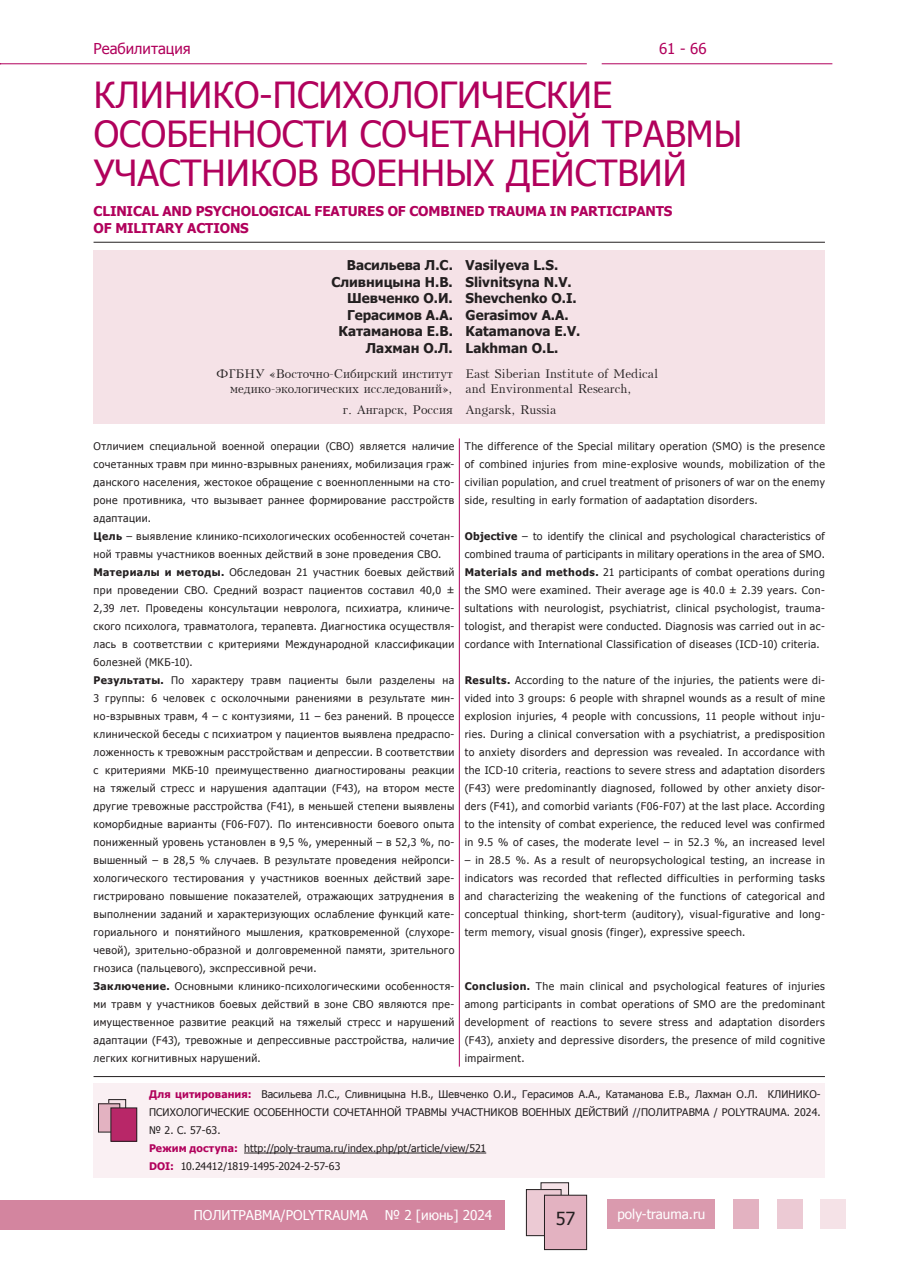
<style>
.page{position:relative;width:910px;height:1280px;background:#fff}
.page>*{position:absolute;margin:0;border:0;box-sizing:border-box;transform-origin:0 0}
.t1{font:36px/39px "Tahoma";color:#b1015c}
.t2{font:18px "Tahoma";color:#231f20}
.t3{font:15px "Tahoma";color:#b1015c}
.t4{font:700 13.5px/16.5px "Tahoma";color:#231f20;text-align:right}
.t5{font:700 13.5px/16.5px "Tahoma";letter-spacing:-.01em;color:#b1015c}
.t6{font:13.5px "Tahoma";color:#fff}
.t7{font:12px/15px "Kudrashov Plain";color:#231f20;text-align:right}
.t8{font:10.5px/18px "Tahoma";letter-spacing:.035em;color:#231f20;text-align:justify}
.t9{font:10.5px/18px "Tahoma";letter-spacing:.01em;color:#231f20}
.s1{font-weight:700}
.s2{font-weight:700;color:#b1015c}
</style>
<div class="page">
<div style="left:607px;top:1198px;width:107px;height:30px;background:#da9aae"></div>
<div style="left:733px;top:1198px;width:26px;height:30px;background:#e3b2c1"></div>
<div style="left:777px;top:1198px;width:26px;height:30px;background:#eccad4"></div>
<div style="left:821px;top:1198px;width:25px;height:30px;background:#f5e2e7"></div>
<div style="left:0;top:1200px;width:505px;height:29px;background:#d3859f"></div>
<div style="left:541px;top:1183px;width:28px;height:36px;background:#f5e2e7"></div>
<div style="left:541px;top:1182px;width:28px;height:37px;border:1px solid #231f20"></div>
<div style="left:526px;top:1189px;width:35px;height:47px;background:#eccad4"></div>
<div style="left:526px;top:1189px;width:35px;height:47px;border:1px solid #231f20"></div>
<div style="left:544px;top:1195px;width:43px;height:54px;background:#e3b2c1"></div>
<div style="left:544px;top:1195px;width:43px;height:55px;border:1px solid #231f20"></div>
<hr style="left:0;top:63px;width:587px;height:1px;background:#b1015c">
<hr style="left:602px;top:63px;width:230px;height:1px;background:#b1015c">
<div style="left:94px;top:1083px;width:731px;height:95px;background:#faf0f3"></div>
<hr style="left:244px;top:1153px;width:242px;height:1px;background:#231f20">
<div style="left:94px;top:250px;width:731px;height:174px;background:#f5e2e7"></div>
<hr style="left:94px;top:242px;width:731px;height:1px;background:#231f20">
<hr style="left:459px;top:438px;width:1px;height:628px;background:#b1015c">
<hr style="left:94px;top:1076px;width:731px;height:1px;background:#231f20">
<svg style="left:111px;top:1101px;width:13px;height:7px"></svg>
<div style="left:109px;top:1099px;width:17px;height:23px;border:1px solid #231f20"></div>
<div style="left:98px;top:1104px;width:22px;height:28px;background:#e3b2c1"></div>
<div style="left:98px;top:1104px;width:22px;height:28px;border:1px solid #231f20"></div>
<div style="left:111px;top:1108px;width:26px;height:33px;background:#b82768"></div>
<div style="left:111px;top:1108px;width:26px;height:33px;border:1px solid #231f20"></div>
<h3 class="t3" style="left:94px;top:38px;width:99px">Реабилитация</h3>
<h3 class="t3" style="left:659px;top:38px;width:49px">61 - 66</h3>
<h1 class="t1" style="left:94px;top:74px;width:650px">КЛИНИКО-ПСИХОЛОГИЧЕСКИЕ<br>ОСОБЕННОСТИ СОЧЕТАННОЙ ТРАВМЫ<br>УЧАСТНИКОВ ВОЕННЫХ ДЕЙСТВИЙ</h1>
<p class="t5" style="left:94px;top:202px;width:580px">CLINICAL AND PSYCHOLOGICAL FEATURES OF COMBINED TRAUMA IN PARTICIPANTS<br>OF MILITARY ACTIONS</p>
<p class="t4" style="left:331px;top:256px;width:123px">Васильева Л.С.<br>Сливницына Н.В.<br>Шевченко О.И.<br>Герасимов А.А.<br>Катаманова Е.В.<br>Лахман О.Л.</p>
<p class="t7" style="left:216px;top:366px;width:238px">ФГБНУ «Восточно-Сибирский институт медико-экологических исследований»,</p>
<p class="t7" style="left:343px;top:402px;width:111px">г. Ангарск, Россия</p>
<p class="t4" style="left:466px;top:256px;width:116px;text-align:left">Vasilyeva L.S.<br>Slivnitsyna N.V.<br>Shevchenko O.I.<br>Gerasimov A.A.<br>Katamanova E.V.<br>Lakhman O.L.</p>
<p class="t7" style="left:466px;top:366px;width:194px;text-align:left">East Siberian Institute of Medical and Environmental Research,</p>
<p class="t7" style="left:466px;top:402px;width:92px">Angarsk, Russia</p>
<p class="t8" style="left:94px;top:437px;width:362px;text-align:left">Отличием специальной военной операции (СВО) является наличие сочетанных травм при минно-взрывных ранениях, мобилизация граж&shy;данского населения, жестокое обращение с военнопленными на сто&shy;роне противника, что вызывает раннее формирование расстройств адаптации.<br><span class="s1">Цель</span> – выявление клинико-психологических особенностей сочетан&shy;ной травмы участников военных действий в зоне проведения СВО.<br><span class="s1">Материалы и методы.</span> Обследован 21 участник боевых действий при проведении СВО. Средний возраст пациентов составил 40,0 ± 2,39 лет. Проведены консультации невролога, психиатра, клиниче&shy;ского психолога, травматолога, терапевта. Диагностика осуществля&shy;лась в соответствии с критериями Международной классификации болезней (МКБ-10).<br><span class="s1">Результаты.</span> По характеру травм пациенты были разделены на 3 группы: 6 человек с осколочными ранениями в результате мин&shy;но-взрывных травм, 4 – с контузиями, 11 – без ранений. В процессе клинической беседы с психиатром у пациентов выявлена предраспо&shy;ложенность к тревожным расстройствам и депрессии. В соответствии с критериями МКБ-10 преимущественно диагностированы реакции на тяжелый стресс и нарушения адаптации (F43), на втором месте другие тревожные расстройства (F41), в меньшей степени выявлены коморбидные варианты (F06-F07). По интенсивности боевого опыта пониженный уровень установлен в 9,5 %, умеренный – в 52,3 %, по&shy;вышенный – в 28,5 % случаев. В результате проведения нейропси&shy;хологического тестирования у участников военных действий заре&shy;гистрировано повышение показателей, отражающих затруднения в выполнении заданий и характеризующих ослабление функций кате&shy;гориального и понятийного мышления, кратковременной (слухоре&shy;чевой), зрительно-образной и долговременной памяти, зрительного гнозиса (пальцевого), экспрессивной речи.<br><span class="s1">Заключение.</span> Основными клинико-психологическими особенностя&shy;ми травм у участников боевых действий в зоне СВО являются пре&shy;имущественное развитие реакций на тяжелый стресс и нарушений адаптации (F43), тревожные и депрессивные расстройства, наличие легких когнитивных нарушений.</p>
<p class="t8" style="left:465px;top:437px;width:362px">The difference of the Special military operation (SMO) is the presence of combined injuries from mine-explosive wounds, mobilization of the civilian population, and cruel treatment of prisoners of war on the enemy side, resulting in early formation of aadaptation disorders.</p>
<p class="t8" style="left:465px;top:527px;width:362px"><span class="s1">Objective</span> – to identify the clinical and psychological characteristics of combined trauma of participants in military operations in the area of SMO.<br><span class="s1">Materials and methods.</span> 21 participants of combat operations during the SMO were examined. Their average age is 40.0 ± 2.39 years. Con&shy;sultations with neurologist, psychiatrist, clinical psychologist, trauma&shy;tologist, and therapist were conducted. Diagnosis was carried out in ac&shy;cordance with International Classification of diseases (ICD-10) criteria.</p>
<p class="t8" style="left:465px;top:671px;width:362px"><span class="s1">Results.</span> According to the nature of the injuries, the patients were di&shy;vided into 3 groups: 6 people with shrapnel wounds as a result of mine explosion injuries, 4 people with concussions, 11 people without inju&shy;ries. During a clinical conversation with a psychiatrist, a predisposition to anxiety disorders and depression was revealed. In accordance with the ICD-10 criteria, reactions to severe stress and adaptation disorders (F43) were predominantly diagnosed, followed by other anxiety disor&shy;ders (F41), and comorbid variants (F06-F07) at the last place. According to the intensity of combat experience, the reduced level was confirmed in 9.5 % of cases, the moderate level – in 52.3 %, an increased level</p>
<p class="t8" style="left:465px;top:851px;width:362px">– in 28.5 %. As a result of neuropsychological testing, an increase in indicators was recorded that reflected difficulties in performing tasks and characterizing the weakening of the functions of categorical and conceptual thinking, short-term (auditory), visual-figurative and long&shy;term memory, visual gnosis (finger), expressive speech.</p>
<p class="t8" style="left:465px;top:977px;width:362px"><span class="s1">Conclusion.</span> The main clinical and psychological features of injuries among participants in combat operations of SMO are the predominant development of reactions to severe stress and adaptation disorders (F43), anxiety and depressive disorders, the presence of mild cognitive impairment.</p>
<p class="t9" style="left:149px;top:1085px;width:673px"><span class="s2">Для цитирования:</span> Васильева Л.С., Сливницына Н.В., Шевченко О.И., Герасимов А.А., Катаманова Е.В., Лахман О.Л. КЛИНИКО-ПСИХОЛОГИЧЕСКИЕ ОСОБЕННОСТИ СОЧЕТАННОЙ ТРАВМЫ УЧАСТНИКОВ ВОЕННЫХ ДЕЙСТВИЙ //ПОЛИТРАВМА / POLYTRAUMA. 2024. № 2. С. 57-63.<br><span class="s2">Режим доступа:</span> http://poly-trauma.ru/index.php/pt/article/view/521<br><span class="s2">DOI:</span> 10.24412/1819-1495-2024-2-57-63</p>
<p class="t6" style="left:194px;top:1206px;width:176px">ПОЛИТРАВМА/POLYTRAUMA</p>
<p class="t6" style="left:385px;top:1206px;width:109px">№ 2 [июнь] 2024</p>
<h2 class="t2" style="left:556px;top:1206px;width:21px">57</h2>
<p class="t6" style="left:617px;top:1205px;width:89px">poly-trauma.ru</p>
</div>
